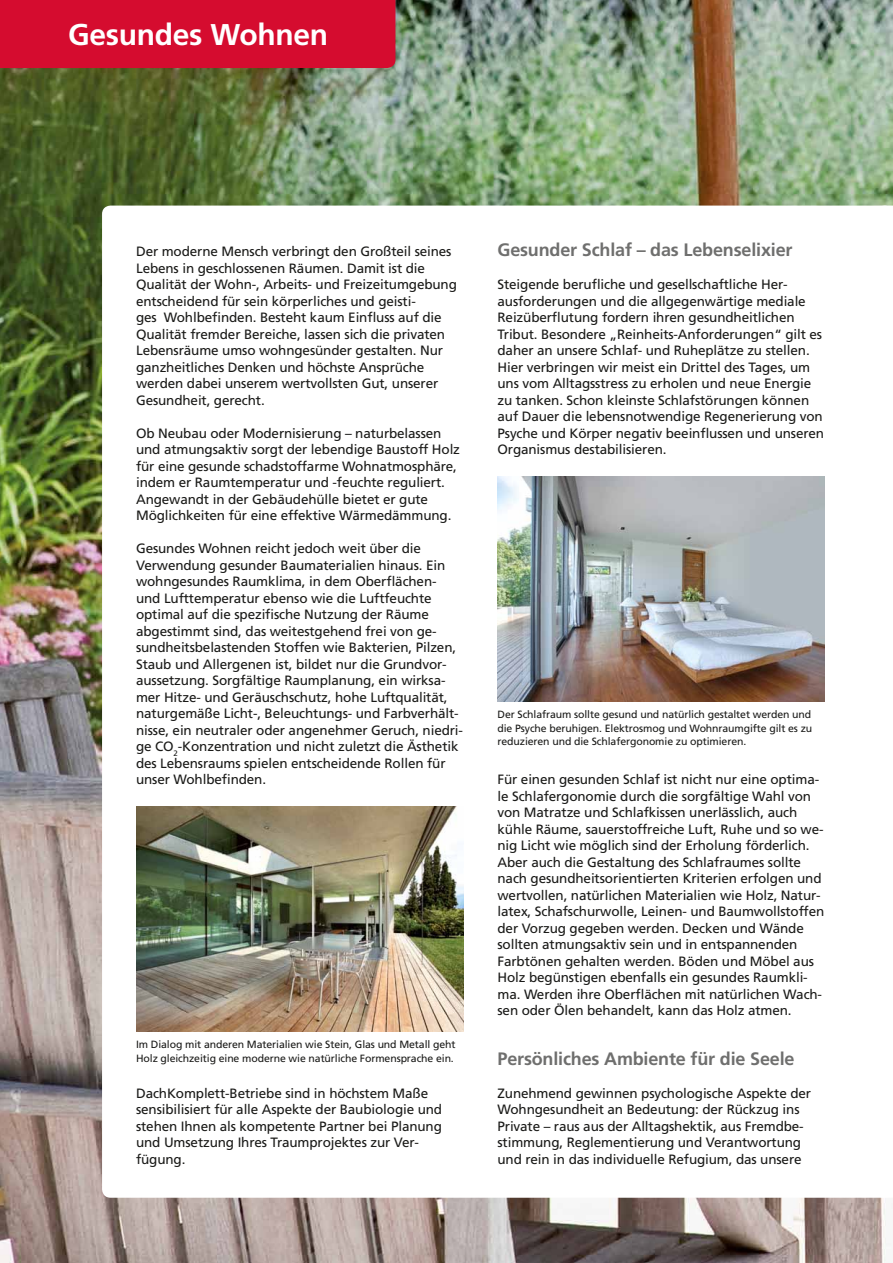
<style>
.page{position:relative;width:893px;height:1263px;background:#fff}
.page>*{position:absolute;margin:0;border:0;box-sizing:border-box;transform-origin:0 0}
.t1{font:700 30px "Frutiger LT Std";letter-spacing:-.01em;color:#fff}
.t2{font:700 18px "Frutiger LT Std";letter-spacing:-.01em;color:#6f6f6e}
.t3{font:13.5px/16.5px "Frutiger LT Std";letter-spacing:-.01em;color:#1a1a18}
.t4{font:10.5px/13.5px "Frutiger LT Std";letter-spacing:-.01em;color:#1a1a18}
</style>
<div class="page">
<img style="left:0;top:0;width:893px;height:1263px">
<div style="left:102px;top:206px;width:791px;height:992px;background:#fff;border-radius:9px"></div>
<div style="left:0;top:0;width:395px;height:68px;background:#d50c2f"></div>
<img style="left:136px;top:806px;width:327px;height:226px">
<img style="left:497px;top:476px;width:328px;height:226px">
<h1 class="t1" style="left:68px;top:17px;width:262px">Gesundes Wohnen</h1>
<p class="t3" style="left:136px;top:243px;width:322px">Der moderne Mensch verbringt den Großteil seines Lebens in geschlossenen Räumen. Damit ist die Qualität der Wohn-, Arbeits- und Freizeitumgebung entscheidend für sein körperliches und geisti-<br>ges Wohlbefinden. Besteht kaum Einfluss auf die Qualität fremder Bereiche, lassen sich die privaten Lebensräume umso wohngesünder gestalten. Nur ganzheitliches Denken und höchste Ansprüche werden dabei unserem wertvollsten Gut, unserer Gesundheit, gerecht.</p>
<p class="t3" style="left:136px;top:425px;width:325px">Ob Neubau oder Modernisierung – naturbelassen und atmungsaktiv sorgt der lebendige Baustoff Holz für eine gesunde schadstoffarme Wohnatmosphäre, indem er Raumtemperatur und -feuchte reguliert.<br>Angewandt in der Gebäudehülle bietet er gute Möglichkeiten für eine effektive Wärmedämmung.</p>
<p class="t3" style="left:136px;top:540px;width:328px">Gesundes Wohnen reicht jedoch weit über die Verwendung gesunder Baumaterialien hinaus. Ein wohngesundes Raumklima, in dem Oberflächen&shy;und Lufttemperatur ebenso wie die Luftfeuchte optimal auf die spezifische Nutzung der Räume abgestimmt sind, das weitestgehend frei von ge&shy;sundheitsbelastenden Stoffen wie Bakterien, Pilzen, Staub und Allergenen ist, bildet nur die Grundvor&shy;aussetzung. Sorgfältige Raumplanung, ein wirksa&shy;mer Hitze- und Geräuschschutz, hohe Luftqualität, naturgemäße Licht-, Beleuchtungs- und Farbverhält&shy;nisse, ein neutraler oder angenehmer Geruch, niedri&shy;ge CO<sub>2</sub>-Konzentration und nicht zuletzt die Ästhetik des Lebensraums spielen entscheidende Rollen für unser Wohlbefinden.</p>
<p class="t4" style="left:136px;top:1038px;width:321px">Im Dialog mit anderen Materialien wie Stein, Glas und Metall geht<br>Holz gleichzeitig eine moderne wie natürliche Formensprache ein.</p>
<p class="t3" style="left:136px;top:1085px;width:308px">DachKomplett-Betriebe sind in höchstem Maße sensibilisiert für alle Aspekte der Baubiologie und stehen Ihnen als kompetente Partner bei Planung und Umsetzung Ihres Traumprojektes zur Ver&shy;fügung.</p>
<h2 class="t2" style="left:497px;top:239px;width:296px">Gesunder Schlaf – das Lebenselixier</h2>
<p class="t3" style="left:497px;top:276px;width:328px">Steigende berufliche und gesellschaftliche Her&shy;ausforderungen und die allgegenwärtige mediale Reizüberflutung fordern ihren gesundheitlichen Tribut. Besondere „Reinheits-Anforderungen“ gilt es daher an unsere Schlaf- und Ruheplätze zu stellen.<br>Hier verbringen wir meist ein Drittel des Tages, um uns vom Alltagsstress zu erholen und neue Energie zu tanken. Schon kleinste Schlafstörungen können auf Dauer die lebensnotwendige Regenerierung von Psyche und Körper negativ beeinflussen und unseren Organismus destabilisieren.</p>
<p class="t4" style="left:497px;top:708px;width:316px;text-align:justify">Der Schlafraum sollte gesund und natürlich gestaltet werden und die Psyche beruhigen. Elektrosmog und Wohnraumgifte gilt es zu reduzieren und die Schlafergonomie zu optimieren.</p>
<p class="t3" style="left:497px;top:771px;width:328px">Für einen gesunden Schlaf ist nicht nur eine optima&shy;le Schlafergonomie durch die sorgfältige Wahl von von Matratze und Schlafkissen unerlässlich, auch kühle Räume, sauerstoffreiche Luft, Ruhe und so we&shy;nig Licht wie möglich sind der Erholung förderlich.<br>Aber auch die Gestaltung des Schlafraumes sollte nach gesundheitsorientierten Kriterien erfolgen und wertvollen, natürlichen Materialien wie Holz, Natur&shy;latex, Schafschurwolle, Leinen- und Baumwollstoffen der Vorzug gegeben werden. Decken und Wände sollten atmungsaktiv sein und in entspannenden Farbtönen gehalten werden. Böden und Möbel aus Holz begünstigen ebenfalls ein gesundes Raumkli&shy;ma. Werden ihre Oberflächen mit natürlichen Wach&shy;sen oder Ölen behandelt, kann das Holz atmen.</p>
<h2 class="t2" style="left:497px;top:1048px;width:298px">Persönliches Ambiente für die Seele</h2>
<p class="t3" style="left:497px;top:1085px;width:315px">Zunehmend gewinnen psychologische Aspekte der Wohngesundheit an Bedeutung: der Rückzug ins Private – raus aus der Alltagshektik, aus Fremdbe&shy;stimmung, Reglementierung und Verantwortung und rein in das individuelle Refugium, das unsere</p>
</div>
